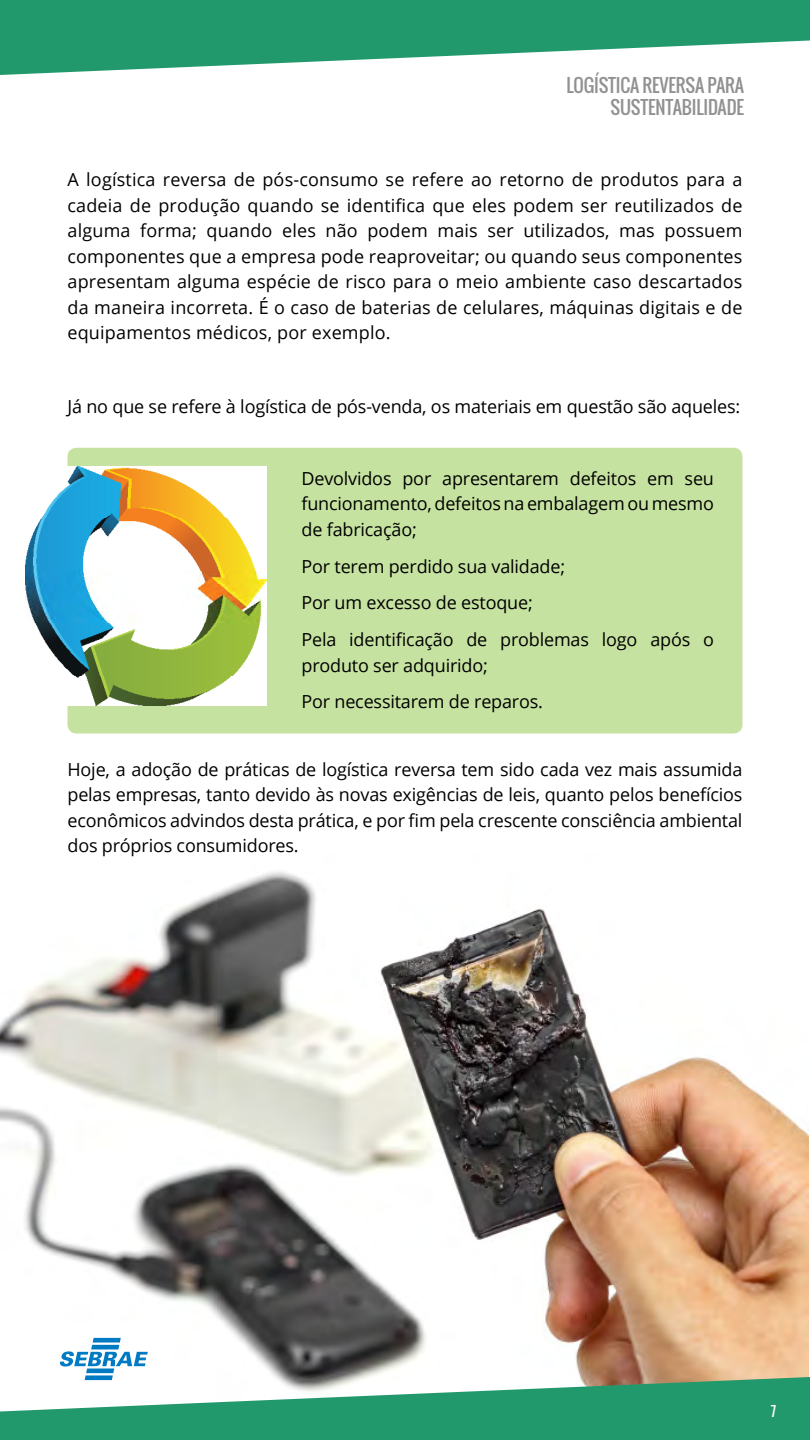
<style>
.page{position:relative;width:810px;height:1440px;background:#fff}
.page>*{position:absolute;margin:0;border:0;box-sizing:border-box;transform-origin:0 0}
.t1{font:18px/25.5px "Open Sans";letter-spacing:-.01em;color:#000;text-align:justify}
.t2{font:18px/22.5px "Oswald";letter-spacing:-.01em;color:#919191;text-align:right}
.t3{font:13.5px "Oswald";color:#fff}
</style>
<div class="page">
<div style="left:68px;top:448px;width:674px;height:286px;background:#c6e2a0;border-radius:9px"></div>
<img style="left:25px;top:466px;width:241px;height:239px">
<img style="left:0;top:871px;width:809px;height:506px">
<svg style="left:0;top:0;width:810px;height:75px;fill:#22996c"></svg>
<svg style="left:0;top:1377px;width:810px;height:63px;fill:#22996c"></svg>
<svg style="left:60px;top:1338px;width:88px;height:42px"></svg>
<p class="t2" style="left:567px;top:74px;width:179px">LOGÍSTICA REVERSA PARA<br>SUSTENTABILIDADE</p>
<p class="t1" style="left:68px;top:167px;width:677px">A logística reversa de pós-consumo se refere ao retorno de produtos para a cadeia de produção quando se identifica que eles podem ser reutilizados de alguma forma; quando eles não podem mais ser utilizados, mas possuem componentes que a empresa pode reaproveitar; ou quando seus componentes apresentam alguma espécie de risco para o meio ambiente caso descartados da maneira incorreta. É o caso de baterias de celulares, máquinas digitais e de equipamentos médicos, por exemplo.</p>
<p class="t1" style="left:68px;top:393px;width:674px">Já no que se refere à logística de pós-venda, os materiais em questão são aqueles:</p>
<p class="t1" style="left:302px;top:465px;width:414px">Devolvidos por apresentarem defeitos em seu funcionamento, defeitos na embalagem ou mesmo de fabricação;</p>
<p class="t1" style="left:302px;top:547px;width:414px;line-height:36.8px;text-align:left">Por terem perdido sua validade;<br>Por um excesso de estoque;<br>Pela identificação de problemas logo após o</p>
<p class="t1" style="left:302px;top:646px;width:243px;line-height:36.8px">produto ser adquirido;<br>Por necessitarem de reparos.</p>
<p class="t1" style="left:68px;top:756px;width:677px">Hoje, a adoção de práticas de logística reversa tem sido cada vez mais assumida pelas empresas, tanto devido às novas exigências de leis, quanto pelos benefícios econômicos advindos desta prática, e por fim pela crescente consciência ambiental dos próprios consumidores.</p>
<p class="t3" style="left:771px;top:1401px;width:7px">7</p>
</div>
